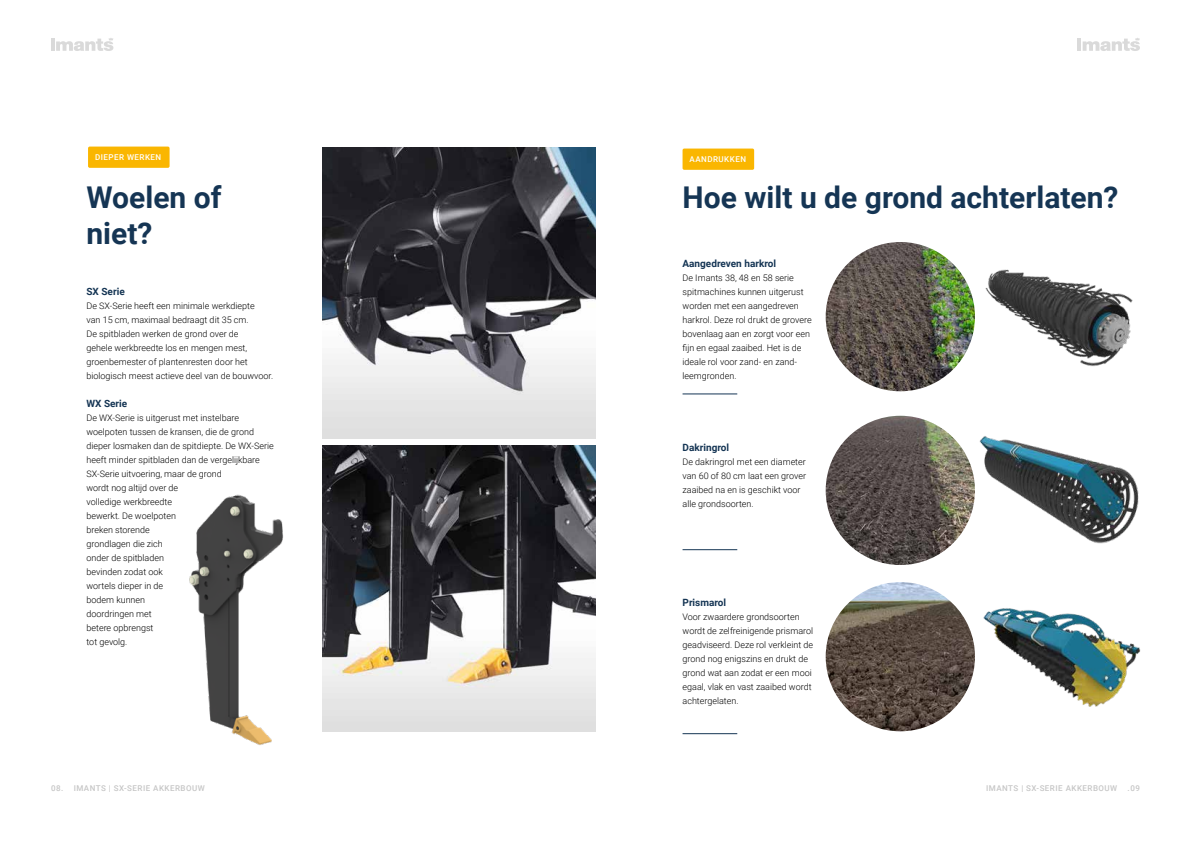
<style>
.page{position:relative;width:1191px;height:842px;background:#fff}
.page>*{position:absolute;margin:0;border:0;box-sizing:border-box;transform-origin:0 0}
.t1{font:700 30px/36px "Roboto";color:#153554}
.t2{font:700 10px "Roboto";color:#153554}
.t3{font:300 9px/14px "Roboto";color:#000}
.t4{font:500 8px "Roboto";letter-spacing:.06em;color:#c6c6c6}
.t5{font:500 8px "Roboto";letter-spacing:.06em;color:#fff}
</style>
<div class="page">
<svg style="left:51px;top:38px;width:62px;height:13px"></svg>
<svg style="left:1077px;top:38px;width:63px;height:13px"></svg>
<img style="left:323px;top:148px;width:272px;height:290px">
<img style="left:323px;top:445px;width:272px;height:286px">
<div style="left:88px;top:147px;width:82px;height:21px;background:#fab600;border-radius:2px"></div>
<img style="left:973px;top:269px;width:160px;height:98px">
<img style="left:968px;top:608px;width:173px;height:99px">
<img style="left:965px;top:436px;width:174px;height:108px">
<img style="left:825px;top:242px;width:150px;height:149px;border-radius:75px">
<img style="left:825px;top:416px;width:150px;height:149px;border-radius:75px">
<img style="left:825px;top:582px;width:150px;height:149px;border-radius:75px">
<div style="left:682px;top:149px;width:72px;height:21px;background:#fab600;border-radius:2px"></div>
<hr style="left:682px;top:394px;width:55px;height:1px;background:#153554">
<hr style="left:682px;top:549px;width:55px;height:1px;background:#153554">
<hr style="left:682px;top:733px;width:55px;height:1px;background:#153554">
<img style="left:189px;top:471px;width:198px;height:274px">
<p class="t5" style="left:95px;top:152px;width:68px">DIEPER WERKEN</p>
<h1 class="t1" style="left:86px;top:178px;width:137px">Woelen of niet?</h1>
<p class="t2" style="left:86px;top:284px;width:40px">SX Serie</p>
<p class="t3" style="left:86px;top:298px;width:188px">De SX-Serie heeft een minimale werkdiepte<br>van 15 cm, maximaal bedraagt dit 35 cm.<br>De spitbladen werken de grond over de<br>gehele werkbreedte los en mengen mest, groenbemester of plantenresten door het biologisch meest actieve deel van de bouwvoor.</p>
<p class="t2" style="left:86px;top:396px;width:42px">WX Serie</p>
<p class="t3" style="left:86px;top:410px;width:189px">De WX-Serie is uitgerust met instelbare woelpoten tussen de kransen, die de grond dieper losmaken dan de spitdiepte. De WX-Serie heeft minder spitbladen dan de vergelijkbare<br>SX-Serie uitvoering, maar de grond<br>wordt nog altijd over de<br>volledige werkbreedte<br>bewerkt. De woelpoten<br>breken storende<br>grondlagen die zich<br>onder de spitbladen<br>bevinden zodat ook<br>wortels dieper in de<br>bodem kunnen<br>doordringen met<br>betere opbrengst<br>tot gevolg.</p>
<p class="t5" style="left:689px;top:154px;width:58px">AANDRUKKEN</p>
<h1 class="t1" style="left:682px;top:179px;width:437px">Hoe wilt u de grond achterlaten?</h1>
<p class="t2" style="left:682px;top:256px;width:95px">Aangedreven harkrol</p>
<p class="t3" style="left:682px;top:270px;width:131px">De Imants 38, 48 en 58 serie spitmachines kunnen uitgerust worden met een aangedreven harkrol. Deze rol drukt de grovere bovenlaag aan en zorgt voor een fijn en egaal zaaibed. Het is de ideale rol voor zand- en zand&shy;leemgronden.</p>
<p class="t2" style="left:682px;top:440px;width:48px">Dakringrol</p>
<p class="t3" style="left:682px;top:454px;width:125px">De dakringrol met een diameter van 60 of 80 cm laat een grover zaaibed na en is geschikt voor alle grondsoorten.</p>
<p class="t2" style="left:682px;top:596px;width:45px">Prismarol</p>
<p class="t3" style="left:682px;top:610px;width:132px">Voor zwaardere grondsoorten wordt de zelfreinigende prismarol geadviseerd. Deze rol verkleint de grond nog enigszins en drukt de grond wat aan zodat er een mooi egaal, vlak en vast zaaibed wordt achtergelaten.</p>
<p class="t4" style="left:51px;top:782px;width:155px">08. IMANTS | SX-SERIE AKKERBOUW</p>
<p class="t4" style="left:986px;top:782px;width:133px">IMANTS | SX-SERIE AKKERBOUW</p>
<p class="t4" style="left:1127px;top:782px;width:14px">.09</p>
</div>
